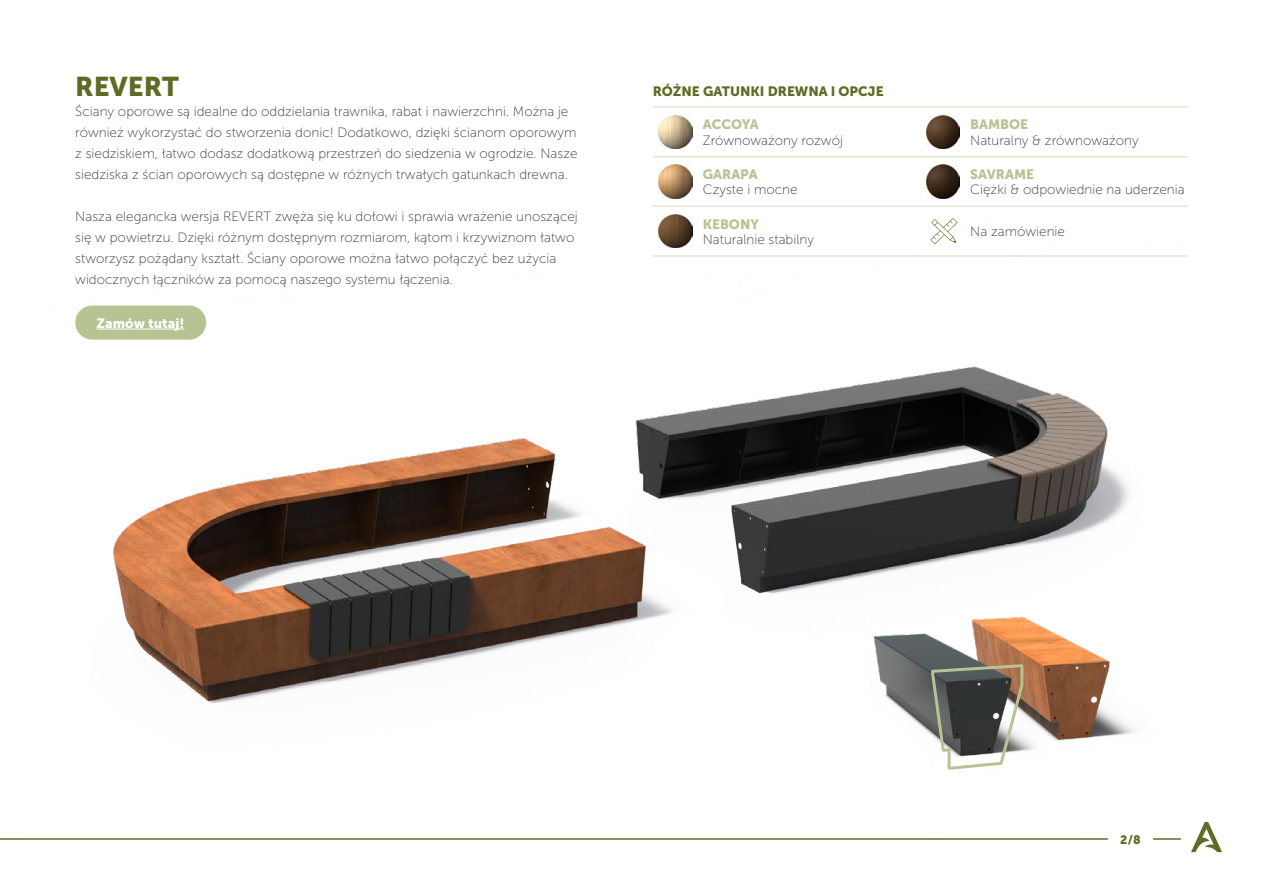
<style>
.page{position:relative;width:1263px;height:893px;background:#fff}
.page>*{position:absolute;margin:0;border:0;box-sizing:border-box;transform-origin:0 0}
.t1{font:27px "Museo Sans 900";color:#5f6b24}
.t2{font:13.5px/21px "Museo Sans 100";color:#3c3c3b}
.t3{font:13.5px "Museo Sans 900";color:#b6c494}
.t4{font:13.5px "Museo Sans 900";color:#5f6b24}
.t5{font:13.5px "Museo Sans 900";color:#fff}
.t6{font:12.15px "Museo Sans 900";color:#5f6b24}
</style>
<div class="page">
<svg style="left:1191px;top:824px;width:31px;height:28px"></svg>
<img style="left:659px;top:115px;width:33px;height:34px">
<img style="left:926px;top:115px;width:34px;height:34px">
<hr style="left:653px;top:106px;width:535px;height:2px;background:#e3e7d5">
<img style="left:18px;top:156px;width:1191px;height:687px">
<img style="left:920px;top:488px;width:289px;height:307px">
<img style="left:822px;top:505px;width:308px;height:307px">
<svg style="left:931px;top:664px;width:92px;height:106px"></svg>
<div style="left:75px;top:306px;width:131px;height:34px;background:#b6c494;border-radius:17px"></div>
<hr style="left:97px;top:329px;width:87px;height:1px;background:#fff">
<h1 class="t1" style="left:75px;top:71px;width:105px">REVERT</h1>
<p class="t2" style="left:75px;top:101px;width:504px">Ściany oporowe są idealne do oddzielania trawnika, rabat i nawierzchni. Można je również wykorzystać do stworzenia donic! Dodatkowo, dzięki ścianom oporowym z siedziskiem, łatwo dodasz dodatkową przestrzeń do siedzenia w ogrodzie. Nasze siedziska z ścian oporowych są dostępne w różnych trwałych gatunkach drewna.</p>
<p class="t2" style="left:75px;top:206px;width:504px">Nasza elegancka wersja REVERT zwęża się ku dołowi i sprawia wrażenie unoszącej się w powietrzu. Dzięki różnym dostępnym rozmiarom, kątom i krzywiznom łatwo stworzysz pożądany kształt. Ściany oporowe można łatwo połączyć bez użycia widocznych łączników za pomocą naszego systemu łączenia.</p>
<p class="t5" style="left:97px;top:315px;width:89px">Zamów tutaj!</p>
<p class="t4" style="left:653px;top:83px;width:232px">RÓŻNE GATUNKI DREWNA I OPCJE</p>
<p class="t3" style="left:703px;top:117px;width:57px">ACCOYA</p>
<p class="t2" style="left:703px;top:130px;width:142px">Zrównoważony rozwój</p>
<p class="t3" style="left:703px;top:166px;width:56px">GARAPA</p>
<p class="t2" style="left:703px;top:179px;width:96px">Czyste i mocne</p>
<p class="t3" style="left:703px;top:216px;width:58px">KEBONY</p>
<p class="t2" style="left:703px;top:229px;width:113px">Naturalnie stabilny</p>
<p class="t3" style="left:970px;top:117px;width:59px">BAMBOE</p>
<p class="t3" style="left:970px;top:167px;width:65px">SAVRAME</p>
<p class="t2" style="left:970px;top:130px;width:170px">Naturalny &amp; zrównoważony</p>
<p class="t2" style="left:970px;top:179px;width:216px">Ciężki &amp; odpowiednie na uderzenia</p>
<p class="t2" style="left:970px;top:221px;width:96px">Na zamówienie</p>
<p class="t6" style="left:1120px;top:832px;width:22px">2/8</p>
</div>
